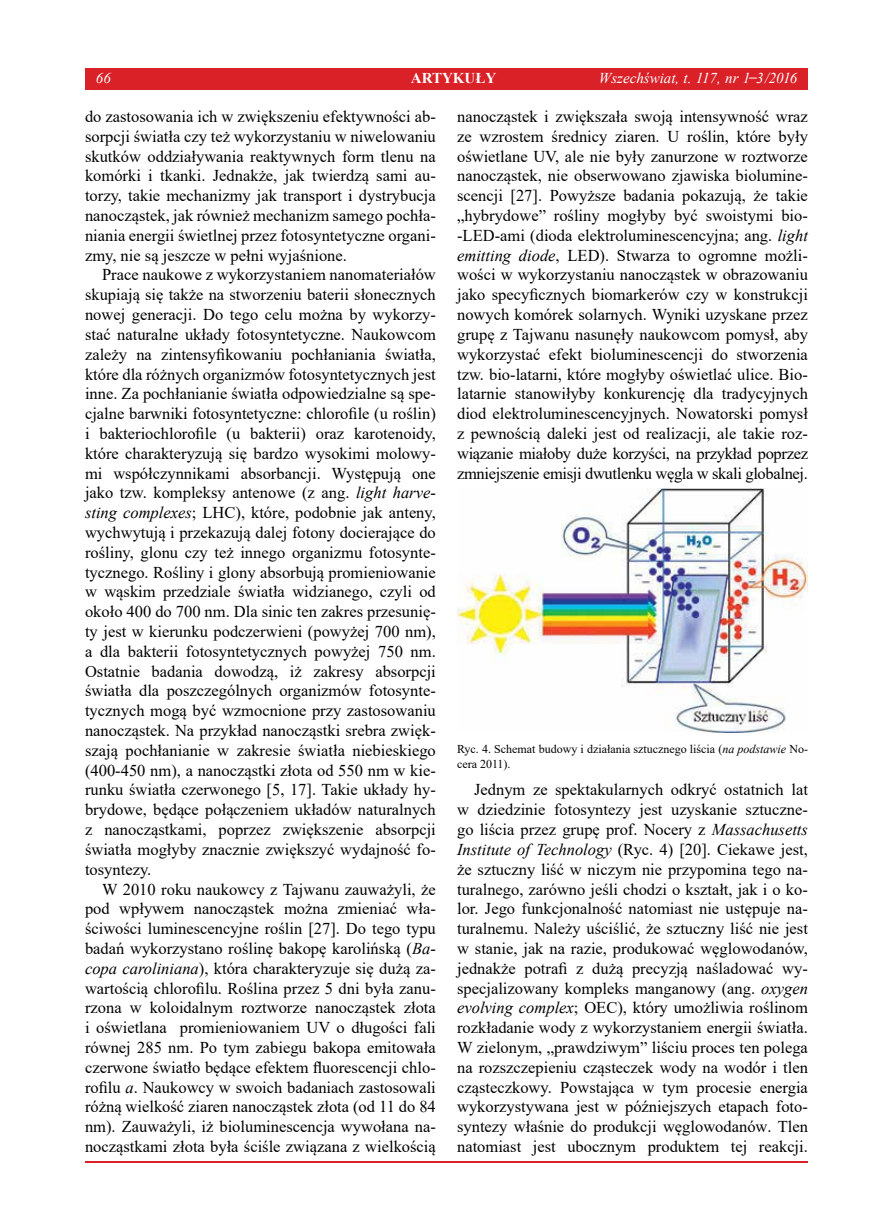
<style>
.page{position:relative;width:893px;height:1225px;background:#fff}
.page>*{position:absolute;margin:0;border:0;box-sizing:border-box;transform-origin:0 0}
.t1{font:16.5px/19.8px "Times New Roman";color:#000;text-align:justify}
.t2{font:italic 15px "Times New Roman";color:#fff}
.t3{font:700 15px "Times New Roman";color:#fff}
.t4{font:12px/14.4px "Times New Roman";color:#000}
.s1{font-style:normal}
.s2{font-style:italic}
</style>
<div class="page">
<hr style="left:85px;top:1161px;width:723px;height:1px;background:#da2128">
<img style="left:457px;top:489px;width:351px;height:243px">
<div style="left:85px;top:68px;width:723px;height:21px;background:#da2128"></div>
<p class="t2" style="left:96px;top:68px;width:16px">66</p>
<p class="t3" style="left:411px;top:67px;width:87px">ARTYKUŁY</p>
<p class="t2" style="left:599px;top:68px;width:200px">Wszechświat, t. 117, nr 1 <span class="s1">̶</span>3/2016</p>
<p class="t1" style="left:85px;top:106px;width:352px">do zastosowania ich w zwiększeniu efektywności ab&shy;sorpcji światła czy też wykorzystaniu w niwelowaniu skutków oddziaływania reaktywnych form tlenu na komórki i tkanki. Jednakże, jak twierdzą sami au&shy;torzy, takie mechanizmy jak transport i dystrybucja nanocząstek, jak również mechanizm samego pochła&shy;niania energii świetlnej przez fotosyntetyczne organi&shy;zmy, nie są jeszcze w pełni wyjaśnione.</p>
<p class="t1" style="left:85px;top:264px;width:352px;text-indent:17px">Prace naukowe z wykorzystaniem nanomateriałów skupiają się także na stworzeniu baterii słonecznych nowej generacji. Do tego celu można by wykorzy&shy;stać naturalne układy fotosyntetyczne. Naukowcom zależy na zintensyfikowaniu pochłaniania światła, które dla różnych organizmów fotosyntetycznych jest inne. Za pochłanianie światła odpowiedzialne są spe&shy;cjalne barwniki fotosyntetyczne: chlorofile (u roślin) i bakteriochlorofile (u bakterii) oraz karotenoidy, które charakteryzują się bardzo wysokimi molowy&shy;mi współczynnikami absorbancji. Występują one jako tzw. kompleksy antenowe (z ang. <span class="s2">light harve&shy;sting complexes</span>; LHC), które, podobnie jak anteny, wychwytują i przekazują dalej fotony docierające do rośliny, glonu czy też innego organizmu fotosynte&shy;tycznego. Rośliny i glony absorbują promieniowanie w wąskim przedziale światła widzianego, czyli od około 400 do 700 nm. Dla sinic ten zakres przesunię&shy;ty jest w kierunku podczerwieni (powyżej 700 nm), a dla bakterii fotosyntetycznych powyżej 750 nm.<br>Ostatnie badania dowodzą, iż zakresy absorpcji światła dla poszczególnych organizmów fotosynte&shy;tycznych mogą być wzmocnione przy zastosowaniu nanocząstek. Na przykład nanocząstki srebra zwięk&shy;szają pochłanianie w zakresie światła niebieskiego (400-450 nm), a nanocząstki złota od 550 nm w kie&shy;runku światła czerwonego [5, 17]. Takie układy hy&shy;brydowe, będące połączeniem układów naturalnych z nanocząstkami, poprzez zwiększenie absorpcji światła mogłyby znacznie zwiększyć wydajność fo&shy;tosyntezy.</p>
<p class="t1" style="left:85px;top:878px;width:352px;text-indent:17px">W 2010 roku naukowcy z Tajwanu zauważyli, że pod wpływem nanocząstek można zmieniać wła&shy;ściwości luminescencyjne roślin [27]. Do tego typu badań wykorzystano roślinę bakopę karolińską (<span class="s2">Ba&shy;copa caroliniana</span>), która charakteryzuje się dużą za&shy;wartością chlorofilu. Roślina przez 5 dni była zanu&shy;rzona w koloidalnym roztworze nanocząstek złota i oświetlana promieniowaniem UV o długości fali równej 285 nm. Po tym zabiegu bakopa emitowała czerwone światło będące efektem fluorescencji chlo&shy;rofilu <span class="s2">a</span>. Naukowcy w swoich badaniach zastosowali różną wielkość ziaren nanocząstek złota (od 11 do 84 nm). Zauważyli, iż bioluminescencja wywołana na&shy;nocząstkami złota była ściśle związana z wielkością</p>
<p class="t1" style="left:457px;top:106px;width:352px">nanocząstek i zwiększała swoją intensywność wraz ze wzrostem średnicy ziaren. U roślin, które były oświetlane UV, ale nie były zanurzone w roztworze nanocząstek, nie obserwowano zjawiska biolumine&shy;scencji [27]. Powyższe badania pokazują, że takie „hybrydowe” rośliny mogłyby być swoistymi bio--LED-ami (dioda elektroluminescencyjna; ang. <span class="s2">light emitting diode</span>, LED). Stwarza to ogromne możli&shy;wości w wykorzystaniu nanocząstek w obrazowaniu jako specyficznych biomarkerów czy w konstrukcji nowych komórek solarnych. Wyniki uzyskane przez grupę z Tajwanu nasunęły naukowcom pomysł, aby wykorzystać efekt bioluminescencji do stworzenia tzw. bio-latarni, które mogłyby oświetlać ulice. Bio&shy;latarnie stanowiłyby konkurencję dla tradycyjnych diod elektroluminescencyjnych. Nowatorski pomysł z pewnością daleki jest od realizacji, ale takie roz&shy;wiązanie miałoby duże korzyści, na przykład poprzez zmniejszenie emisji dwutlenku węgla w skali globalnej.</p>
<p class="t4" style="left:457px;top:742px;width:352px">Ryc. 4. Schemat budowy i działania sztucznego liścia (<span class="s2">na podstawie</span> No&shy;cera 2011).</p>
<p class="t1" style="left:457px;top:779px;width:352px;text-indent:17px">Jednym ze spektakularnych odkryć ostatnich lat w dziedzinie fotosyntezy jest uzyskanie sztuczne&shy;go liścia przez grupę prof. Nocery z <span class="s2">Massachusetts Institute of Technology</span> (Ryc. 4) [20]. Ciekawe jest, że sztuczny liść w niczym nie przypomina tego na&shy;turalnego, zarówno jeśli chodzi o kształt, jak i o ko&shy;lor. Jego funkcjonalność natomiast nie ustępuje na&shy;turalnemu. Należy uściślić, że sztuczny liść nie jest w stanie, jak na razie, produkować węglowodanów, jednakże potrafi z dużą precyzją naśladować wy&shy;specjalizowany kompleks manganowy (ang. <span class="s2">oxygen evolving complex</span>; OEC), który umożliwia roślinom rozkładanie wody z wykorzystaniem energii światła.<br>W zielonym, „prawdziwym” liściu proces ten polega na rozszczepieniu cząsteczek wody na wodór i tlen cząsteczkowy. Powstająca w tym procesie energia wykorzystywana jest w późniejszych etapach foto&shy;syntezy właśnie do produkcji węglowodanów. Tlen natomiast jest ubocznym produktem tej reakcji.</p>
</div>
